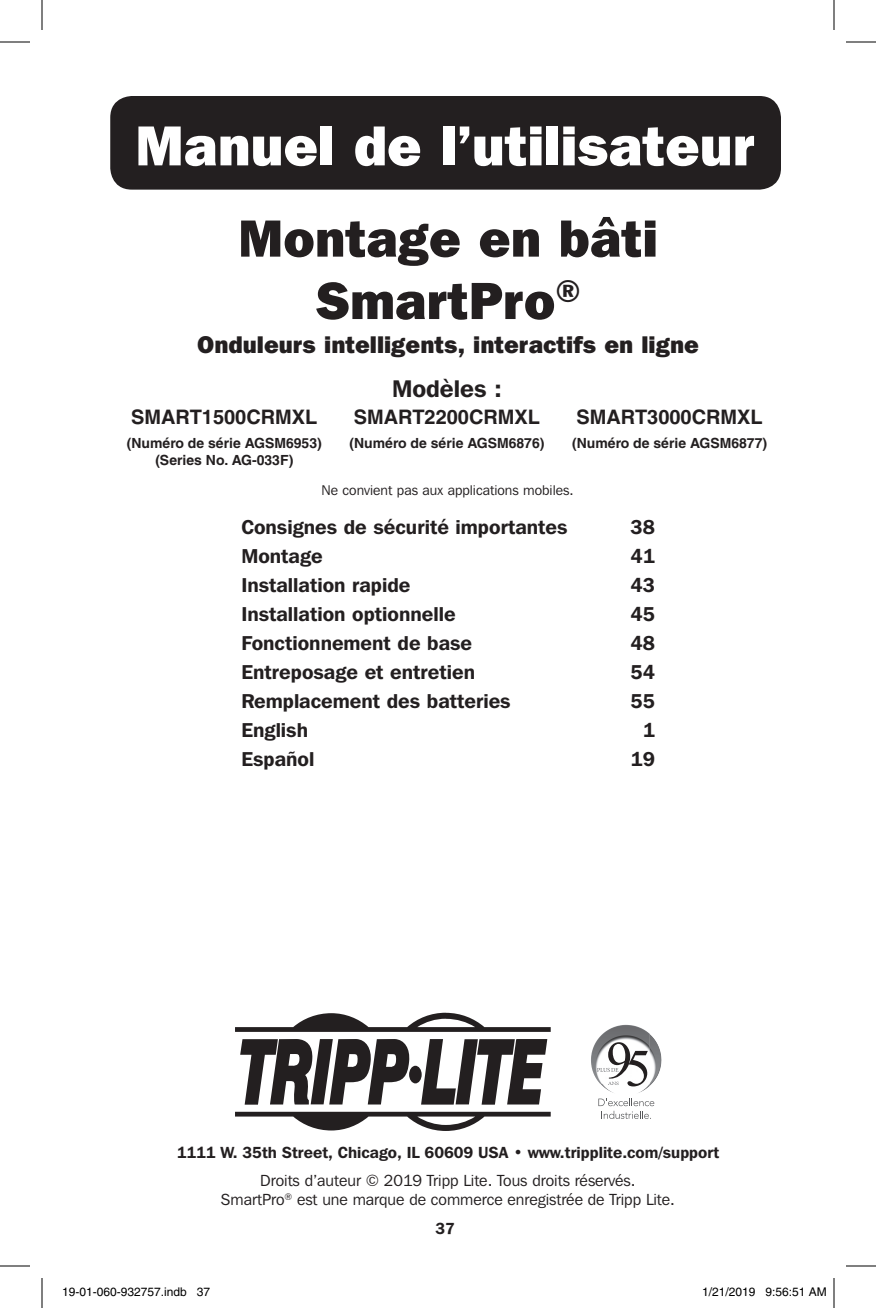
<style>
.page{position:relative;width:876px;height:1308px;background:#fff}
.page>*{position:absolute;margin:0;border:0;box-sizing:border-box;transform-origin:0 0}
.t1{font:800 56px "Franklin Gothic IT Cby BT";color:#fff}
.t2{font:800 52px/62.4px "Franklin Gothic IT Cby BT";color:#231f20;text-align:center}
.t3{font:800 24px "Franklin Gothic IT Cby BT";color:#231f20}
.t4{font:600 24px "Franklin Gothic IT Cby BT";color:#231f20}
.t5{font:600 20px "Franklin Gothic IT Cby BT";color:#231f20}
.t6{font:700 20px "Helvetica";color:#231f20}
.t7{font:16px/19.2px "Franklin Gothic IT Cby BT";color:#231f20;text-align:center}
.t8{font:600 16px "Franklin Gothic IT Cby BT";color:#231f20}
.t9{font:700 14px "Helvetica";color:#231f20}
.t10{font:14px "Franklin Gothic IT Cby BT";color:#231f20}
.t11{font:12px "Helvetica";color:#000}
</style>
<div class="page">
<div style="left:110px;top:96px;width:671px;height:94px;background:#231f20;border-radius:22px"></div>
<div style="left:409px;top:1066px;width:13px;height:17px;background:#231f20;border-radius:50%"></div>
<svg style="left:240px;top:1039px;width:170px;height:66px"></svg>
<svg style="left:421px;top:1039px;width:126px;height:66px"></svg>
<svg style="left:235px;top:1013px;width:316px;height:19px"></svg>
<svg style="left:235px;top:1112px;width:316px;height:19px"></svg>
<img style="left:595px;top:1025px;width:30px;height:18px">
<img style="left:650px;top:1041px;width:11px;height:45px">
<img style="left:601px;top:1084px;width:42px;height:9px">
<svg style="left:608px;top:1042px;width:40px;height:44px"></svg>
<svg style="left:598px;top:1098px;width:56px;height:21px"></svg>
<hr style="left:0;top:42px;width:30px;height:1px;background:#000">
<hr style="left:846px;top:42px;width:30px;height:1px;background:#000">
<hr style="left:0;top:1266px;width:30px;height:1px;background:#000">
<hr style="left:846px;top:1266px;width:30px;height:1px;background:#000">
<hr style="left:42px;top:0;width:1px;height:30px;background:#000">
<hr style="left:42px;top:1278px;width:1px;height:30px;background:#000">
<hr style="left:834px;top:0;width:1px;height:30px;background:#000">
<hr style="left:834px;top:1278px;width:1px;height:30px;background:#000">
<div style="left:111px;top:1288px;width:5px;height:8px;border:1px solid #fff;border-radius:50%"></div>
<div style="left:110px;top:1287px;width:7px;height:10px;border:1px solid #fff;border-radius:50%"></div>
<p class="t1" style="left:135px;top:110px;width:622px">Manuel de l’utilisateur</p>
<p class="t2" style="left:238px;top:206px;width:421px">Montage en bâti<br>SmartPro<sup>®</sup></p>
<p class="t3" style="left:197px;top:330px;width:503px">Onduleurs intelligents, interactifs en ligne</p>
<p class="t4" style="left:392px;top:374px;width:111px">Modèles :</p>
<p class="t6" style="left:131px;top:405px;width:188px">SMART1500CRMXL</p>
<p class="t6" style="left:354px;top:405px;width:188px">SMART2200CRMXL</p>
<p class="t6" style="left:577px;top:405px;width:188px">SMART3000CRMXL</p>
<p class="t9" style="left:127px;top:435px;width:197px">(Numéro de série AGSM6953)</p>
<p class="t9" style="left:155px;top:451px;width:139px">(Series No. AG-033F)</p>
<p class="t9" style="left:349px;top:435px;width:197px">(Numéro de série AGSM6876)</p>
<p class="t9" style="left:572px;top:435px;width:197px">(Numéro de série AGSM6877)</p>
<p class="t10" style="left:321px;top:482px;width:254px">Ne convient pas aux applications mobiles.</p>
<p class="t5" style="left:241px;top:514px;width:328px">Consignes de sécurité importantes</p>
<p class="t5" style="left:631px;top:514px;width:26px">38</p>
<p class="t5" style="left:241px;top:543px;width:83px">Montage</p>
<p class="t5" style="left:631px;top:543px;width:26px">41</p>
<p class="t5" style="left:241px;top:573px;width:171px">Installation rapide</p>
<p class="t5" style="left:631px;top:573px;width:26px">43</p>
<p class="t5" style="left:241px;top:602px;width:216px">Installation optionnelle</p>
<p class="t5" style="left:631px;top:602px;width:26px">45</p>
<p class="t5" style="left:241px;top:631px;width:232px">Fonctionnement de base</p>
<p class="t5" style="left:631px;top:631px;width:26px">48</p>
<p class="t5" style="left:241px;top:660px;width:235px">Entreposage et entretien</p>
<p class="t5" style="left:631px;top:660px;width:26px">54</p>
<p class="t5" style="left:241px;top:689px;width:271px">Remplacement des batteries</p>
<p class="t5" style="left:631px;top:689px;width:26px">55</p>
<p class="t5" style="left:241px;top:718px;width:68px">English</p>
<p class="t5" style="left:643px;top:718px;width:14px">1</p>
<p class="t5" style="left:241px;top:747px;width:75px">Español</p>
<p class="t5" style="left:631px;top:747px;width:26px">19</p>
<p class="t8" style="left:177px;top:1142px;width:544px">1111 W. 35th Street, Chicago, IL 60609 USA • www.tripplite.com/support</p>
<p class="t7" style="left:221px;top:1171px;width:456px">Droits d’auteur © 2019 Tripp Lite. Tous droits réservés.<br>SmartPro<sup>®</sup> est une marque de commerce enregistrée de Tripp Lite.</p>
<p class="t8" style="left:436px;top:1218px;width:21px">37</p>
<p class="t11" style="left:62px;top:1285px;width:150px">19-01-060-932757.indb 37</p>
<p class="t11" style="left:702px;top:1285px;width:126px">1/21/2019 9:56:51 AM</p>
</div>
